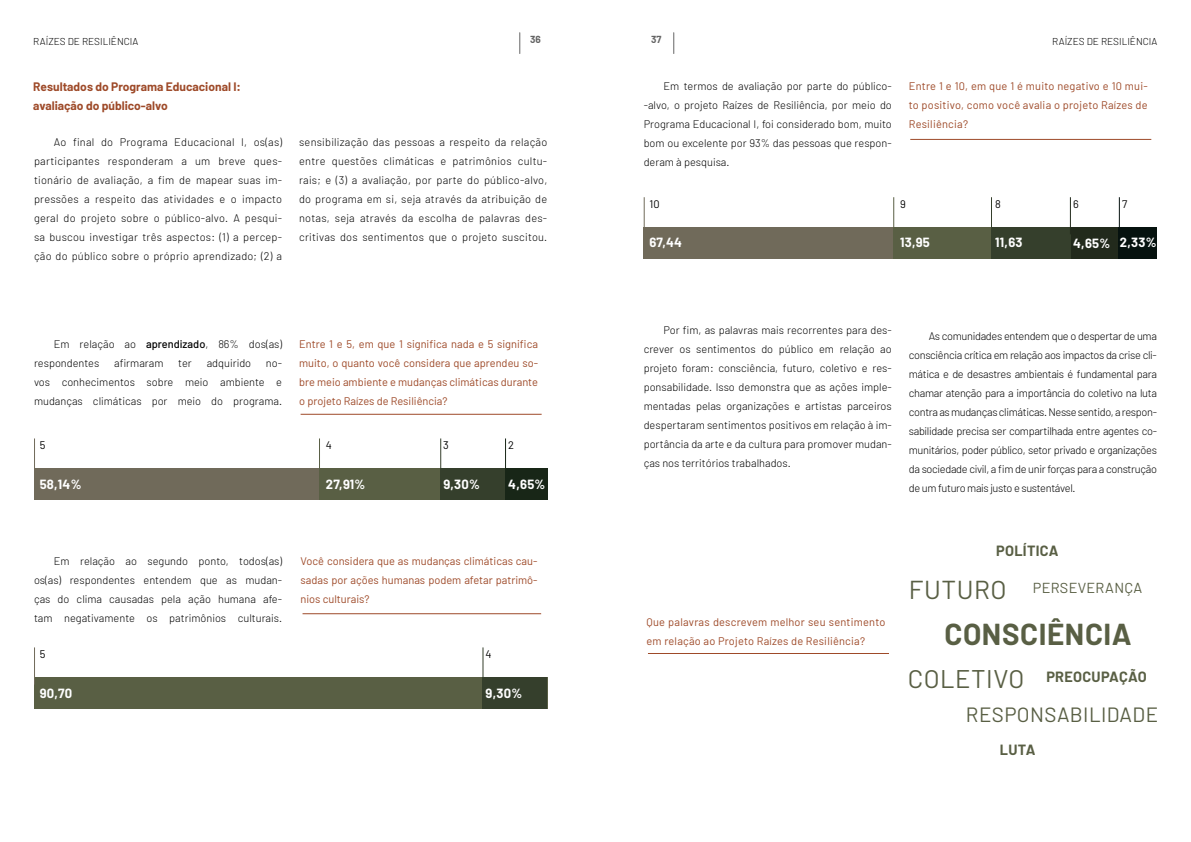
<style>
.page{position:relative;width:1191px;height:842px;background:#fff}
.page>*{position:absolute;margin:0;border:0;box-sizing:border-box;transform-origin:0 0}
.t1{font:700 29.6px "Barlow";letter-spacing:.02em;color:#595f44}
.t2{font:25.9px "Barlow";letter-spacing:.02em;color:#595f44}
.t3{font:25.6px "Barlow";letter-spacing:.02em;color:#595f44}
.t4{font:20.6px "Barlow";letter-spacing:.02em;color:#595f44}
.t5{font:700 14.5px "Barlow";letter-spacing:.02em;color:#595f44}
.t6{font:14.5px "Barlow";letter-spacing:.02em;color:#595f44}
.t7{font:700 13px "Barlow";letter-spacing:.02em;color:#fff}
.t8{font:700 12px/19px "Barlow";color:#9e4a29}
.t9{font:300 11px/19px "Barlow";color:#000;text-align:justify}
.t10{font:11px/19px "Barlow";letter-spacing:.01em;color:#9e4a29;text-align:justify}
.t11{font:11px "Barlow";color:#000}
.t12{font:300 10px "Barlow";color:#000}
.t13{font:700 10px "Barlow";color:#000}
.s1{font-weight:500}
</style>
<div class="page">
<svg style="left:519px;top:33px;width:1px;height:21px"></svg>
<svg style="left:673px;top:33px;width:1px;height:21px"></svg>
<div style="left:34px;top:469px;width:513px;height:31px;background:#595f44"></div>
<div style="left:34px;top:678px;width:513px;height:31px;background:#595f44"></div>
<div style="left:34px;top:469px;width:285px;height:31px;background:#706a5a"></div>
<div style="left:505px;top:469px;width:42px;height:31px;background:#182617"></div>
<div style="left:440px;top:469px;width:65px;height:31px;background:#353f2c"></div>
<div style="left:482px;top:678px;width:65px;height:31px;background:#353f2c"></div>
<hr style="left:34px;top:438px;width:1px;height:38px;background:#706a5a">
<hr style="left:302px;top:613px;width:239px;height:1px;background:#9e4a29">
<hr style="left:300px;top:414px;width:241px;height:1px;background:#9e4a29">
<hr style="left:34px;top:647px;width:1px;height:37px;background:#706a5a">
<hr style="left:319px;top:438px;width:1px;height:38px;background:#595f44">
<hr style="left:440px;top:438px;width:1px;height:38px;background:#353f2c">
<hr style="left:482px;top:647px;width:1px;height:37px;background:#353f2c">
<hr style="left:505px;top:438px;width:1px;height:38px;background:#182617">
<div style="left:643px;top:227px;width:514px;height:31px;background:#595f44"></div>
<div style="left:643px;top:227px;width:250px;height:31px;background:#706a5a"></div>
<div style="left:1070px;top:227px;width:48px;height:31px;background:#222a1c"></div>
<div style="left:1118px;top:227px;width:39px;height:31px;background:#06120f"></div>
<div style="left:991px;top:227px;width:79px;height:31px;background:#353f2c"></div>
<hr style="left:643px;top:197px;width:1px;height:37px;background:#706a5a">
<hr style="left:910px;top:139px;width:241px;height:1px;background:#9e4a29">
<hr style="left:648px;top:653px;width:241px;height:1px;background:#9e4a29">
<hr style="left:893px;top:197px;width:1px;height:37px;background:#595f44">
<hr style="left:991px;top:197px;width:1px;height:37px;background:#353f2c">
<hr style="left:1070px;top:197px;width:1px;height:37px;background:#222a1c">
<hr style="left:1118px;top:197px;width:1px;height:37px;background:#06120f">
<p class="t12" style="left:33px;top:35px;width:107px">RAÍZES DE RESILIÊNCIA</p>
<p class="t13" style="left:530px;top:33px;width:12px">36</p>
<p class="t13" style="left:651px;top:33px;width:12px">37</p>
<p class="t12" style="left:1052px;top:35px;width:107px">RAÍZES DE RESILIÊNCIA</p>
<p class="t8" style="left:33px;top:77px;width:209px">Resultados do Programa Educacional I: avaliação do público-alvo</p>
<p class="t9" style="left:34px;top:132px;width:250px;text-indent:20px">Ao final do Programa Educacional I, os(as) participantes responderam a um breve ques&shy;tionário de avaliação, a fim de mapear suas im&shy;pressões a respeito das atividades e o impacto geral do projeto sobre o público-alvo. A pesqui&shy;sa buscou investigar três aspectos: (1) a percep&shy;ção do público sobre o próprio aprendizado; (2) a</p>
<p class="t9" style="left:299px;top:132px;width:250px">sensibilização das pessoas a respeito da relação entre questões climáticas e patrimônios cultu&shy;rais; e (3) a avaliação, por parte do público-alvo, do programa em si, seja através da atribuição de notas, seja através da escolha de palavras des&shy;critivas dos sentimentos que o projeto suscitou.</p>
<p class="t9" style="left:643px;top:77px;width:250px;text-indent:20px">Em termos de avaliação por parte do público--alvo, o projeto Raízes de Resiliência, por meio do Programa Educacional I, foi considerado bom, muito bom ou excelente por 93% das pessoas que respon&shy;deram à pesquisa.</p>
<p class="t10" style="left:909px;top:76px;width:240px">Entre 1 e 10, em que 1 é muito negativo e 10 mui&shy;to positivo, como você avalia o projeto Raízes de Resiliência?</p>
<p class="t11" style="left:649px;top:196px;width:12px">10</p>
<p class="t11" style="left:900px;top:196px;width:7px">9</p>
<p class="t11" style="left:995px;top:196px;width:7px">8</p>
<p class="t11" style="left:1073px;top:196px;width:7px">6</p>
<p class="t11" style="left:1122px;top:196px;width:7px">7</p>
<p class="t7" style="left:649px;top:235px;width:34px">67,44</p>
<p class="t7" style="left:900px;top:235px;width:31px">13,95</p>
<p class="t7" style="left:995px;top:235px;width:29px">11,63</p>
<p class="t7" style="left:1073px;top:235px;width:85px">4,65% 2,33%</p>
<p class="t9" style="left:34px;top:334px;width:250px;text-indent:20px">Em relação ao <span class="s1">aprendizado</span>, 86% dos(as) respondentes</p>
<p class="t9" style="left:114px;top:353px;width:51px">afirmaram</p>
<p class="t9" style="left:178px;top:353px;width:15px">ter</p>
<p class="t9" style="left:207px;top:353px;width:46px">adquirido</p>
<p class="t9" style="left:34px;top:353px;width:250px;text-indent:232px">no&shy;vos conhecimentos sobre meio ambiente e mudanças climáticas por meio do programa.</p>
<p class="t11" style="left:40px;top:438px;width:7px">5</p>
<p class="t7" style="left:40px;top:476px;width:43px">58,14%</p>
<p class="t10" style="left:299px;top:334px;width:240px">Entre 1 e 5, em que 1 significa nada e 5 significa muito, o quanto você considera que aprendeu so&shy;bre meio ambiente e mudanças climáticas durante o projeto Raízes de Resiliência?</p>
<p class="t11" style="left:326px;top:438px;width:8px">4</p>
<p class="t11" style="left:443px;top:438px;width:7px">3</p>
<p class="t7" style="left:326px;top:476px;width:41px">27,91%</p>
<p class="t7" style="left:443px;top:476px;width:38px">9,30%</p>
<p class="t11" style="left:508px;top:438px;width:7px">2</p>
<p class="t7" style="left:508px;top:476px;width:39px">4,65%</p>
<p class="t9" style="left:643px;top:320px;width:250px;text-indent:20px">Por fim, as palavras mais recorrentes para des&shy;crever os sentimentos do público em relação ao projeto foram: consciência, futuro, coletivo e res&shy;ponsabilidade. Isso demonstra que as ações imple&shy;mentadas pelas organizações e artistas parceiros despertaram sentimentos positivos em relação à im&shy;portância da arte e da cultura para promover mudan&shy;ças nos territórios trabalhados.</p>
<p class="t9" style="left:909px;top:326px;width:250px;text-indent:20px">As comunidades entendem que o despertar de uma consciência crítica em relação aos impactos da crise cli&shy;mática e de desastres ambientais é fundamental para chamar atenção para a importância do coletivo na luta contra as mudanças climáticas. Nesse sentido, a respon&shy;sabilidade precisa ser compartilhada entre agentes co&shy;munitários, poder público, setor privado e organizações da sociedade civil, a fim de unir forças para a construção de um futuro mais justo e sustentável.</p>
<p class="t9" style="left:34px;top:551px;width:250px;text-indent:20px">Em relação ao segundo ponto, todos(as) os(as) respondentes entendem que as mudan&shy;ças do clima causadas pela ação humana afe&shy;tam negativamente os patrimônios culturais.</p>
<p class="t10" style="left:300px;top:551px;width:238px">Você considera que as mudanças climáticas cau&shy;sadas por ações humanas podem afetar patrimô&shy;nios culturais?</p>
<p class="t10" style="left:646px;top:612px;width:240px">Que palavras descrevem melhor seu sentimento em relação ao Projeto Raízes de Resiliência?</p>
<h3 class="t5" style="left:996px;top:542px;width:64px">POLÍTICA</h3>
<h3 class="t6" style="left:1033px;top:577px;width:111px">PERSEVERANÇA</h3>
<h2 class="t2" style="left:909px;top:571px;width:99px">FUTURO</h2>
<h1 class="t1" style="left:944px;top:616px;width:189px">CONSCIÊNCIA</h1>
<p class="t11" style="left:40px;top:646px;width:7px">5</p>
<p class="t11" style="left:485px;top:646px;width:8px">4</p>
<p class="t7" style="left:40px;top:685px;width:34px">90,70</p>
<p class="t7" style="left:485px;top:685px;width:38px">9,30%</p>
<h3 class="t5" style="left:1046px;top:668px;width:102px">PREOCUPAÇÃO</h3>
<h3 class="t4" style="left:966px;top:700px;width:194px">RESPONSABILIDADE</h3>
<h3 class="t3" style="left:907px;top:660px;width:118px">COLETIVO</h3>
<h3 class="t5" style="left:1000px;top:741px;width:37px">LUTA</h3>
</div>
